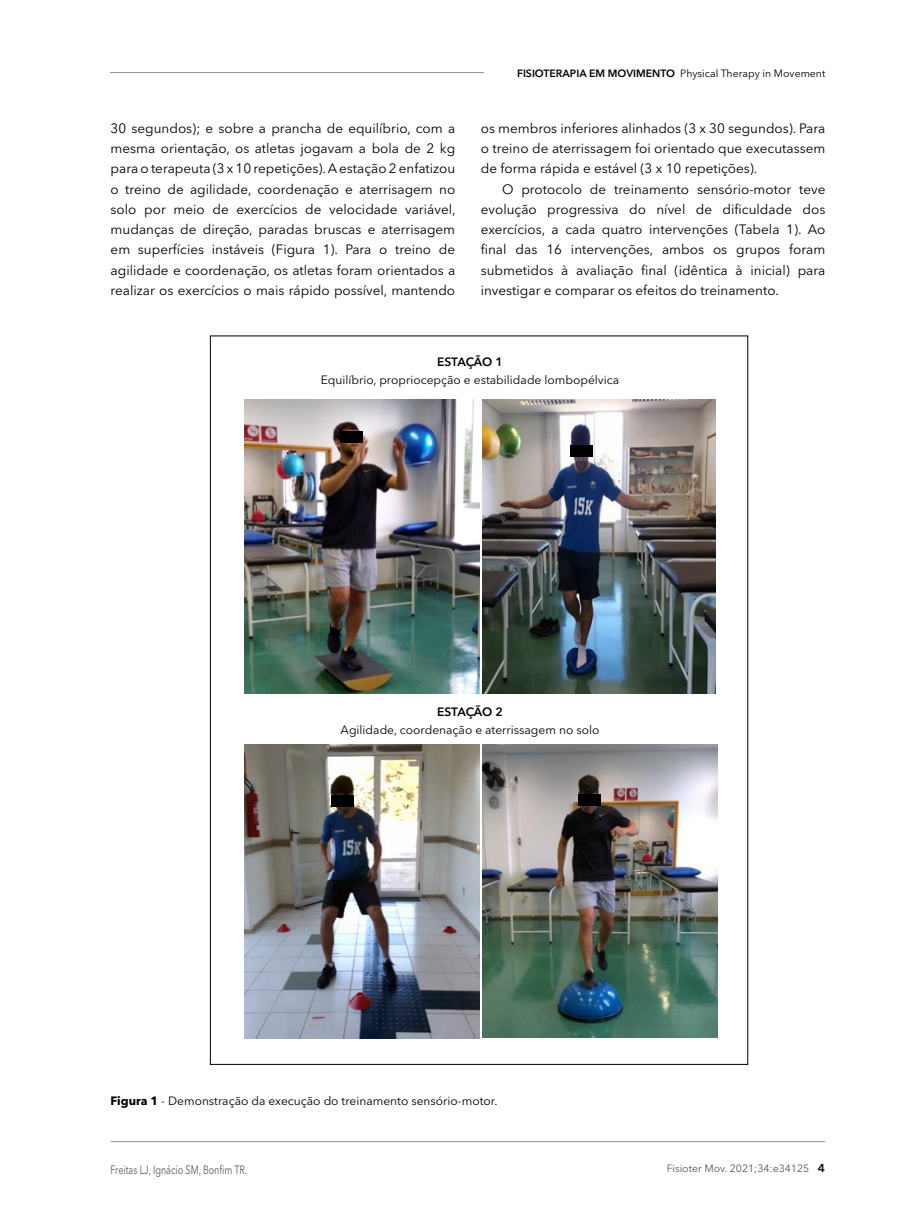
<style>
.page{position:relative;width:919px;height:1212px;background:#fff}
.page>*{position:absolute;margin:0;border:0;box-sizing:border-box;transform-origin:0 0}
.t1{font:13.5px/20.2px "Avenir Next LT Pro";color:#000;text-align:justify}
.t2{font:12px "Avenir Next LT Pro";color:#000}
.t3{font:12px "Avenir Next LT Pro";color:#575756;scale:.75 1}
.t4{font:600 12px "Avenir Next LT Pro";letter-spacing:-.015em;color:#000}
.t5{font:10.5px "Avenir Next LT Pro";color:#000}
.t6{font:10.5px "Avenir Next LT Pro";color:#575756}
.s1{font-weight:600}
.s2{font-weight:700}
.s3{font-weight:600;font-size:11.4px;color:#000}
</style>
<div class="page">
<hr style="left:111px;top:1141px;width:714px;height:1px;background:#191919">
<hr style="left:110px;top:72px;width:374px;height:1px;background:#191919">
<img style="left:244px;top:400px;width:235px;height:293px">
<img style="left:482px;top:400px;width:233px;height:293px">
<div style="left:340px;top:431px;width:23px;height:11px;background:#000"></div>
<div style="left:571px;top:446px;width:22px;height:11px;background:#000"></div>
<img style="left:244px;top:745px;width:235px;height:293px">
<img style="left:482px;top:745px;width:235px;height:293px">
<div style="left:331px;top:796px;width:22px;height:11px;background:#000"></div>
<div style="left:578px;top:794px;width:22px;height:11px;background:#000"></div>
<p class="t1" style="left:111px;top:118px;width:346px">30 segundos); e sobre a prancha de equilíbrio, com a mesma orientação, os atletas jogavam a bola de 2 kg para o terapeuta (3 x 10 repetições). A estação 2 enfatizou o treino de agilidade, coordenação e aterrisagem no solo por meio de exercícios de velocidade variável, mudanças de direção, paradas bruscas e aterrisagem em superfícies instáveis (Figura 1). Para o treino de agilidade e coordenação, os atletas foram orientados a realizar os exercícios o mais rápido possível, mantendo</p>
<p class="t5" style="left:517px;top:67px;width:310px"><span class="s1">FISIOTERAPIA EM MOVIMENTO</span> Physical Therapy in Movement</p>
<p class="t1" style="left:480px;top:118px;width:346px">os membros inferiores alinhados (3 x 30 segundos). Para o treino de aterrissagem foi orientado que executassem de forma rápida e estável (3 x 10 repetições).</p>
<p class="t1" style="left:480px;top:179px;width:346px;text-indent:21px">O protocolo de treinamento sensório-motor teve evolução progressiva do nível de dificuldade dos exercícios, a cada quatro intervenções (Tabela 1). Ao final das 16 intervenções, ambos os grupos foram submetidos à avaliação final (idêntica à inicial) para investigar e comparar os efeitos do treinamento.</p>
<p class="t4" style="left:437px;top:354px;width:67px">ESTAÇÃO 1</p>
<p class="t2" style="left:321px;top:372px;width:300px">Equilíbrio, propriocepção e estabilidade lombopélvica</p>
<p class="t4" style="left:437px;top:704px;width:67px">ESTAÇÃO 2</p>
<p class="t2" style="left:340px;top:722px;width:260px">Agilidade, coordenação e aterrissagem no solo</p>
<p class="t2" style="left:111px;top:1094px;width:388px"><span class="s2">Figura 1</span> - Demonstração da execução do treinamento sensório-motor.</p>
<p class="t3" style="left:111px;top:1162px;width:184px">Freitas LJ, Ignácio SM, Bonfim TR.</p>
<p class="t6" style="left:666px;top:1162px;width:160px">Fisioter Mov. 2021;34:e34125 <span class="s3">4</span></p>
</div>
